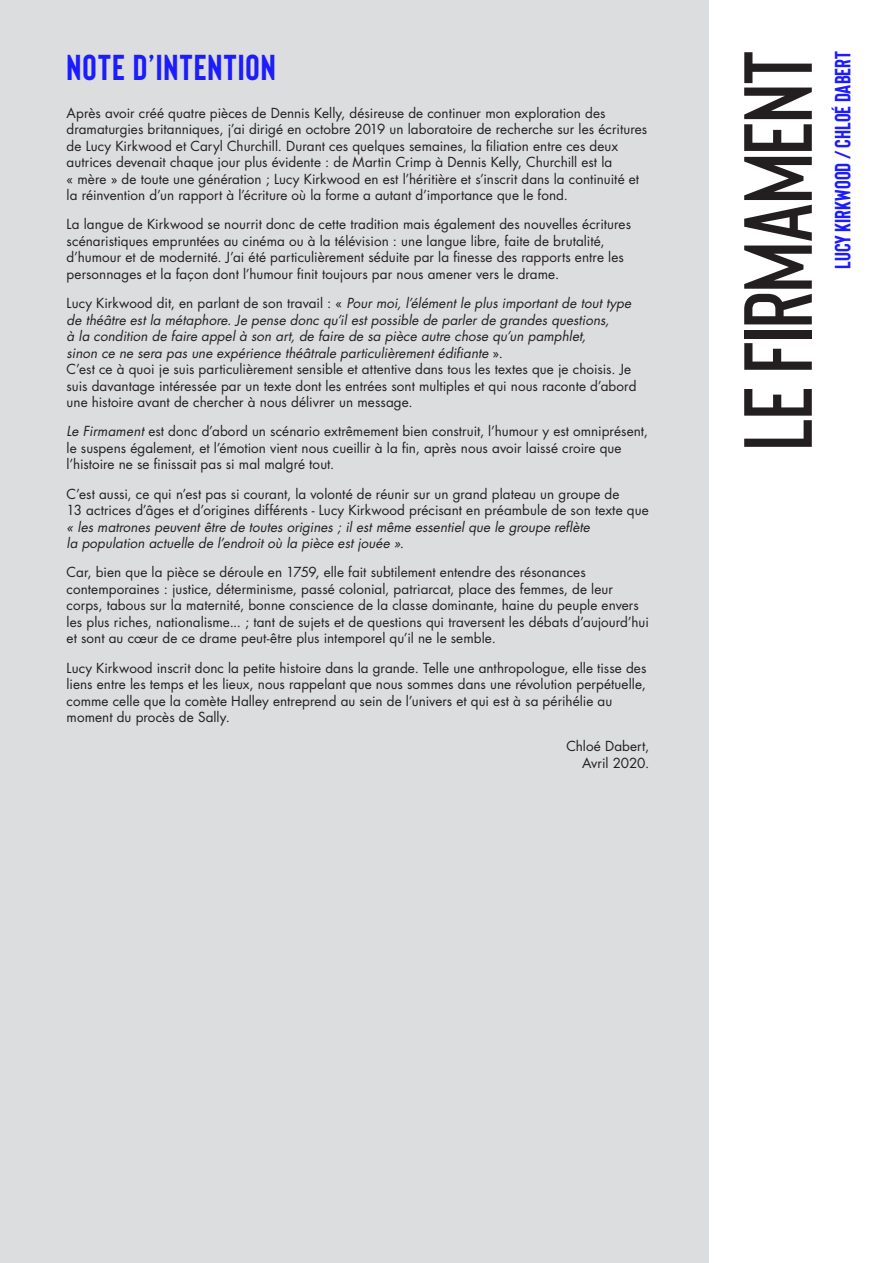
<style>
.page{position:relative;width:893px;height:1263px;background:#fff}
.page>*{position:absolute;margin:0;border:0;box-sizing:border-box;transform-origin:0 0}
.t1{font:600 96.6px "Bison";letter-spacing:-.01em;color:#231f20}
.t2{font:700 36px "Bison";letter-spacing:.035em;color:#1c1cff}
.t3{font:700 22.05px "Bison";color:#1c1cff}
.t4{font:13.5px/16.5px "Futura Std";letter-spacing:.005em;color:#231f20}
.t5{font:italic 13.5px/16.5px "Futura Std";letter-spacing:.005em;color:#231f20}
.s1{font-style:italic}
</style>
<div class="page">
<div style="left:0;top:0;width:709px;height:1263px;background:#dcdddf"></div>
<h2 class="t2" style="left:67px;top:44px;width:211px">NOTE D’INTENTION</h2>
<p class="t4" style="left:67px;top:105px;width:582px">Après avoir créé quatre pièces de Dennis Kelly, désireuse de continuer mon exploration des dramaturgies britanniques, j’ai dirigé en octobre 2019 un laboratoire de recherche sur les écritures de Lucy Kirkwood et Caryl Churchill. Durant ces quelques semaines, la filiation entre ces deux autrices devenait chaque jour plus évidente : de Martin Crimp à Dennis Kelly, Churchill est la<br>« mère » de toute une génération ; Lucy Kirkwood en est l’héritière et s’inscrit dans la continuité et la réinvention d’un rapport à l’écriture où la forme a autant d’importance que le fond.</p>
<p class="t4" style="left:67px;top:216px;width:566px">La langue de Kirkwood se nourrit donc de cette tradition mais également des nouvelles écritures scénaristiques empruntées au cinéma ou à la télévision : une langue libre, faite de brutalité, d’humour et de modernité. J’ai été particulièrement séduite par la finesse des rapports entre les personnages et la façon dont l’humour finit toujours par nous amener vers le drame.</p>
<p class="t4" style="left:67px;top:295px;width:571px">Lucy Kirkwood dit, en parlant de son travail : « <span class="s1">Pour moi, l’élément le plus important de tout type de théâtre est la métaphore. Je pense donc qu’il est possible de parler de grandes questions,<br>à la condition de faire appel à son art, de faire de sa pièce autre chose qu’un pamphlet,<br>sinon ce ne sera pas une expérience théâtrale particulièrement édifiante</span> ».<br>C’est ce à quoi je suis particulièrement sensible et attentive dans tous les textes que je choisis. Je suis davantage intéressée par un texte dont les entrées sont multiples et qui nous raconte d’abord une histoire avant de chercher à nous délivrer un message.</p>
<p class="t4" style="left:67px;top:423px;width:583px"><span class="s1">Le Firmament</span> est donc d’abord un scénario extrêmement bien construit, l’humour y est omniprésent, le suspens également, et l’émotion vient nous cueillir à la fin, après nous avoir laissé croire que l’histoire ne se finissait pas si mal malgré tout.</p>
<p class="t4" style="left:67px;top:485px;width:584px">C’est aussi, ce qui n’est pas si courant, la volonté de réunir sur un grand plateau un groupe de<br>13 actrices d’âges et d’origines différents - Lucy Kirkwood précisant en préambule de son texte que</p>
<p class="t5" style="left:67px;top:519px;width:525px">« les matrones peuvent être de toutes origines ; il est même essentiel que le groupe reflète la population actuelle de l’endroit où la pièce est jouée ».</p>
<p class="t4" style="left:67px;top:564px;width:584px">Car, bien que la pièce se déroule en 1759, elle fait subtilement entendre des résonances contemporaines : justice, déterminisme, passé colonial, patriarcat, place des femmes, de leur corps, tabous sur la maternité, bonne conscience de la classe dominante, haine du peuple envers les plus riches, nationalisme... ; tant de sujets et de questions qui traversent les débats d’aujourd’hui et sont au cœur de ce drame peut-être plus intemporel qu’il ne le semble.</p>
<p class="t4" style="left:67px;top:659px;width:581px">Lucy Kirkwood inscrit donc la petite histoire dans la grande. Telle une anthropologue, elle tisse des liens entre les temps et les lieux, nous rappelant que nous sommes dans une révolution perpétuelle, comme celle que la comète Halley entreprend au sein de l’univers et qui est à sa périhélie au moment du procès de Sally.</p>
<p class="t4" style="left:566px;top:738px;width:84px;text-align:right">Chloé Dabert,<br>Avril 2020.</p>
<h1 class="t1" style="left:715px;top:451px;width:401px;rotate:-90deg">LE FIRMAMENT</h1>
<h3 class="t3" style="left:828px;top:269px;width:219px;rotate:-90deg">LUCY KIRKWOOD / CHLOÉ DABERT</h3>
</div>
